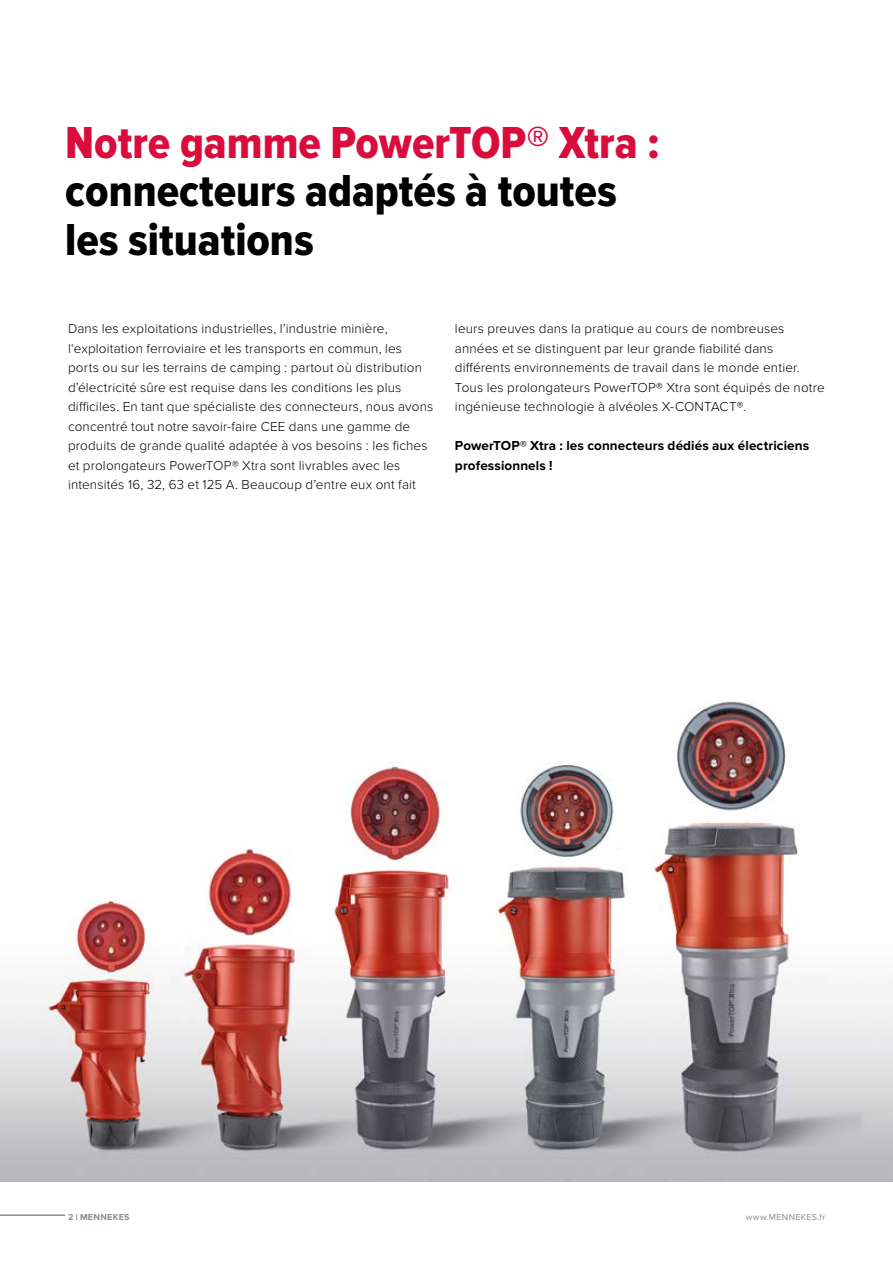
<style>
.page{position:relative;width:893px;height:1263px;background:#fff}
.page>*{position:absolute;margin:0;border:0;box-sizing:border-box;transform-origin:0 0}
.t1{font:46.5px/48.8px "Proxima Nova Cond Extrabld";color:#000}
.t2{font:46.5px "Proxima Nova Cond Extrabld";color:#d90c3b}
.t3{font:300 13.5px/19.5px "Proxima Nova";letter-spacing:.01em;color:#000}
.t4{font:700 13.5px/19.5px "Proxima Nova";letter-spacing:.01em;color:#000}
.t5{font:9px "Proxima Nova";letter-spacing:.035em;color:#868f93}
.t6{font:700 9px "Proxima Nova";letter-spacing:.03em;color:#868f93}
.s1{font-family:"Proxima Nova Extrabld";font-weight:400}
</style>
<div class="page">
<img style="left:0;top:701px;width:893px;height:480px">
<hr style="left:0;top:1214px;width:65px;height:2px;background:#868f93">
<h1 class="t2" style="left:65px;top:116px;width:596px">Notre gamme PowerTOP® Xtra :</h1>
<h1 class="t1" style="left:65px;top:170px;width:553px">connecteurs adaptés à toutes les situations</h1>
<p class="t3" style="left:68px;top:319px;width:367px">Dans les exploitations industrielles, l’industrie minière, l‘exploitation ferroviaire et les transports en commun, les ports ou sur les terrains de camping : partout où distribution d’électricité sûre est requise dans les conditions les plus difficiles. En tant que spécialiste des connecteurs, nous avons concentré tout notre savoir-faire CEE dans une gamme de produits de grande qualité adaptée à vos besoins : les fiches et prolongateurs PowerTOP® Xtra sont livrables avec les intensités 16, 32, 63 et 125 A. Beaucoup d’entre eux ont fait</p>
<p class="t3" style="left:455px;top:319px;width:371px">leurs preuves dans la pratique au cours de nombreuses années et se distinguent par leur grande fiabilité dans différents environnements de travail dans le monde entier.<br>Tous les prolongateurs PowerTOP® Xtra sont équipés de notre ingénieuse technologie à alvéoles X-CONTACT®.</p>
<p class="t4" style="left:455px;top:436px;width:356px">PowerTOP® Xtra : les connecteurs dédiés aux électriciens professionnels !</p>
<p class="t6" style="left:68px;top:1212px;width:63px">2 <span class="s1">|</span> MENNEKES</p>
<p class="t5" style="left:746px;top:1212px;width:81px">www.MENNEKES.fr</p>
</div>
